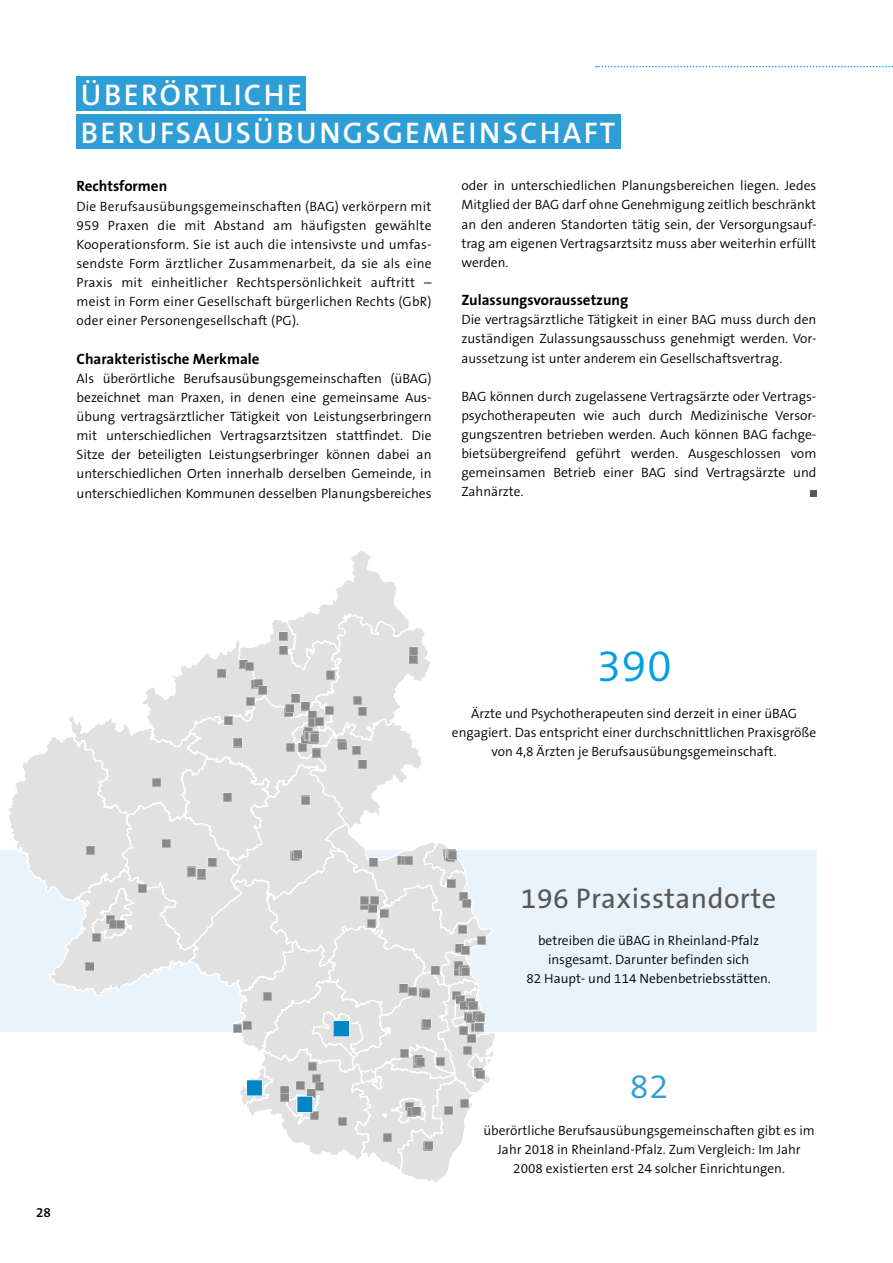
<style>
.page{position:relative;width:893px;height:1263px;background:#fff}
.page>*{position:absolute;margin:0;border:0;box-sizing:border-box;transform-origin:0 0}
.t1{font:300 45px "The Sans B4";color:#009fe3}
.t2{font:300 34.5px "The Sans B4";color:#309ed6}
.t3{font:600 30px "The Sans B6";letter-spacing:.075em;color:#fff}
.t4{font:28.5px "The Sans B5 Plain";letter-spacing:.015em;color:#575756}
.t5{font:700 15px "The Sans B7";color:#000}
.t6{font:300 13.5px/19.2px "The Sans B4";color:#000;text-align:justify}
.t7{font:600 13.5px "The Sans B6";color:#000}
</style>
<div class="page">
<div style="left:0;top:850px;width:816px;height:182px;background:#e8f3fb"></div>
<div style="left:77px;top:115px;width:544px;height:34px;background:#309ed6"></div>
<div style="left:77px;top:77px;width:229px;height:34px;background:#309ed6"></div>
<svg style="left:9px;top:550px;width:486px;height:633px"></svg>
<svg style="left:810px;top:490px;width:6px;height:6px"></svg>
<svg style="left:596px;top:66px;width:297px;height:1px"></svg>
<div style="left:0;top:1123px;width:251px;height:101px;background:#fff"></div>
<p class="t3" style="left:81px;top:78px;width:223px">ÜBERÖRTLICHE</p>
<p class="t3" style="left:81px;top:117px;width:536px">BERUFSAUSÜBUNGSGEMEINSCHAFT</p>
<p class="t5" style="left:77px;top:178px;width:92px">Rechtsformen</p>
<p class="t6" style="left:77px;top:197px;width:357px">Die Berufsausübungsgemeinschaften (BAG) verkörpern mit 959 Praxen die mit Abstand am häufigsten gewählte Kooperationsform. Sie ist auch die intensivste und umfas&shy;sendste Form ärztlicher Zusammenarbeit, da sie als eine Praxis mit einheitlicher Rechtspersönlichkeit auftritt – meist in Form einer Gesellschaft bürgerlichen Rechts (GbR) oder einer Personengesellschaft (PG).</p>
<p class="t5" style="left:77px;top:350px;width:185px">Charakteristische Merkmale</p>
<p class="t6" style="left:77px;top:369px;width:357px">Als überörtliche Berufsausübungsgemeinschaften (üBAG) bezeichnet man Praxen, in denen eine gemeinsame Aus&shy;übung vertragsärztlicher Tätigkeit von Leistungserbringern mit unterschiedlichen Vertragsarztsitzen stattfindet. Die Sitze der beteiligten Leistungserbringer können dabei an unterschiedlichen Orten innerhalb derselben Gemeinde, in unterschiedlichen Kommunen desselben Planungsbereiches</p>
<p class="t6" style="left:461px;top:176px;width:357px">oder in unterschiedlichen Planungsbereichen liegen. Jedes Mitglied der BAG darf ohne Genehmigung zeitlich beschränkt an den anderen Standorten tätig sein, der Versorgungsauf&shy;trag am eigenen Vertragsarztsitz muss aber weiterhin erfüllt werden.</p>
<p class="t5" style="left:461px;top:292px;width:168px">Zulassungsvoraussetzung</p>
<p class="t6" style="left:461px;top:310px;width:357px">Die vertragsärztliche Tätigkeit in einer BAG muss durch den zuständigen Zulassungsausschuss genehmigt werden. Vor&shy;aussetzung ist unter anderem ein Gesellschaftsvertrag.</p>
<p class="t6" style="left:461px;top:387px;width:357px">BAG können durch zugelassene Vertragsärzte oder Vertrags&shy;psychotherapeuten wie auch durch Medizinische Versor&shy;gungszentren betrieben werden. Auch können BAG fachge&shy;bietsübergreifend geführt werden. Ausgeschlossen vom gemeinsamen Betrieb einer BAG sind Vertragsärzte und Zahnärzte.</p>
<p class="t7" style="left:36px;top:1205px;width:16px">28</p>
<p class="t1" style="left:596px;top:641px;width:77px">390</p>
<p class="t6" style="left:452px;top:704px;width:366px;text-align:center">Ärzte und Psychotherapeuten sind derzeit in einer üBAG engagiert. Das entspricht einer durchschnittlichen Praxisgröße von 4,8 Ärzten je Berufsausübungsgemeinschaft.</p>
<p class="t4" style="left:521px;top:883px;width:257px">196 Praxisstandorte</p>
<p class="t6" style="left:526px;top:931px;width:246px;text-align:center">betreiben die üBAG in Rheinland-Pfalz insgesamt. Darunter befinden sich<br>82 Haupt- und 114 Nebenbetriebsstätten.</p>
<p class="t2" style="left:630px;top:1067px;width:40px">82</p>
<p class="t6" style="left:483px;top:1121px;width:333px;text-align:center">überörtliche Berufsausübungsgemeinschaften gibt es im<br>Jahr 2018 in Rheinland-Pfalz. Zum Vergleich: Im Jahr<br>2008 existierten erst 24 solcher Einrichtungen.</p>
</div>
